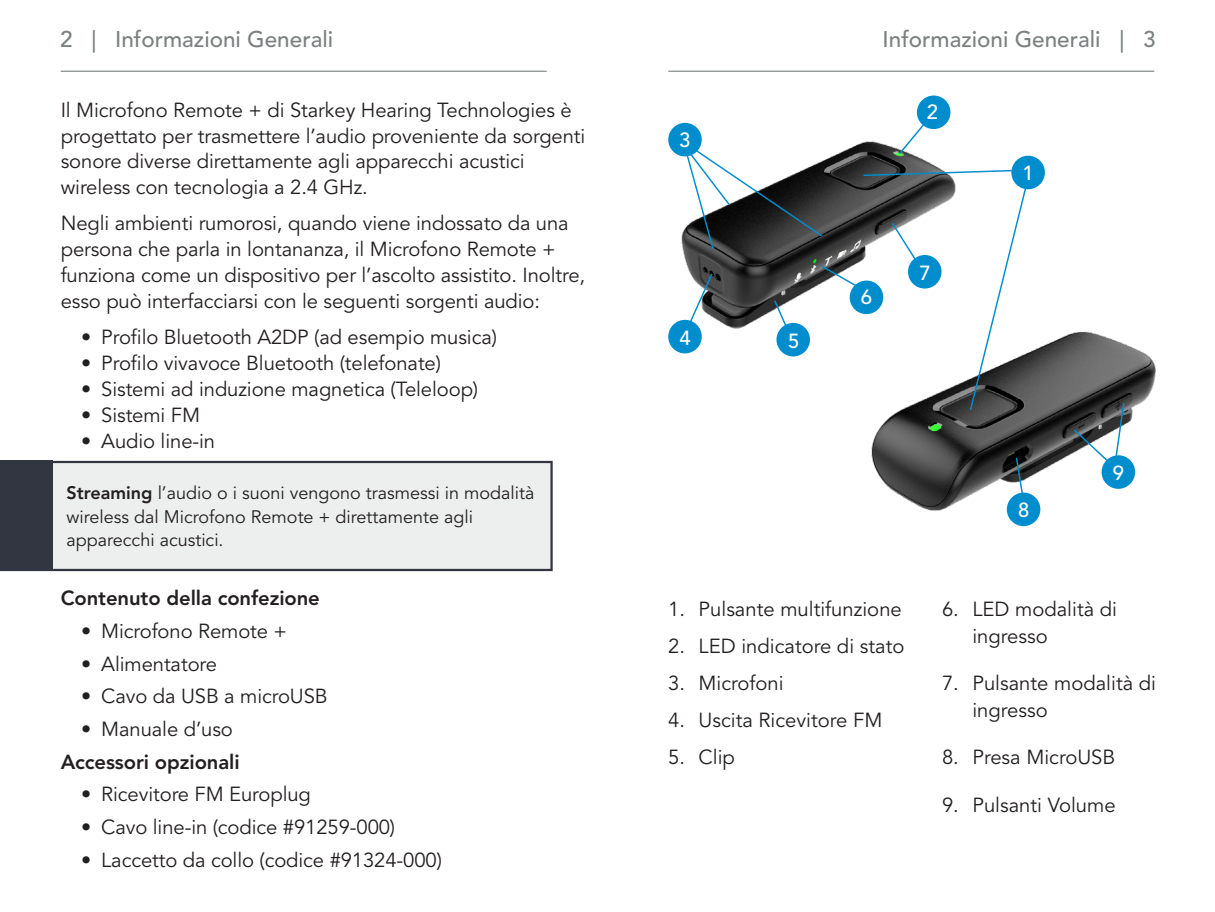
<style>
.page{position:relative;width:1215px;height:912px;background:#fff}
.page>*{position:absolute;margin:0;border:0;box-sizing:border-box;transform-origin:0 0}
.t1{font:22.5px "Avenir LT SLI Std Medium";color:#7b8080}
._1__body{font:20.25px/25.9px "Avenir LT Std";letter-spacing:-.005em;color:#231f20}
._4a__bullets{font:20.25px "Avenir LT SLI Std Heavy";letter-spacing:-.005em;color:#231f20}
.Callout_Numbers{font:20.25px "Avenir LT SLI Std Medium";color:#fff}
.dispenser_instructio{font:18px/23.6px "Avenir LT Std";color:#231f20}
.s1{font-family:"Avenir LT SLI Std Heavy"}
</style>
<div class="page">
<hr style="left:61px;top:71px;width:486px;height:1px;background:#7b8080">
<hr style="left:668px;top:71px;width:486px;height:1px;background:#7b8080">
<svg style="left:52px;top:460px;width:501px;height:111px;background:#e4e5e6"></svg>
<div style="left:0;top:460px;width:52px;height:111px;background:#323640"></div>
<img style="left:871px;top:331px;width:285px;height:196px">
<img style="left:668px;top:70px;width:338px;height:276px">
<svg style="left:1072px;top:401px;width:53px;height:69px"></svg>
<svg style="left:1015px;top:456px;width:12px;height:38px"></svg>
<svg style="left:672px;top:108px;width:368px;height:303px"></svg>
<div style="left:917px;top:95px;width:33px;height:34px;background:#008dce;border-radius:50%"></div>
<div style="left:1007px;top:492px;width:33px;height:34px;background:#008dce;border-radius:50%"></div>
<div style="left:776px;top:323px;width:34px;height:33px;background:#008dce;border-radius:50%"></div>
<div style="left:1102px;top:455px;width:33px;height:33px;background:#008dce;border-radius:50%"></div>
<div style="left:908px;top:255px;width:34px;height:33px;background:#008dce;border-radius:50%"></div>
<div style="left:850px;top:280px;width:33px;height:34px;background:#008dce;border-radius:50%"></div>
<div style="left:668px;top:123px;width:34px;height:33px;background:#008dce;border-radius:50%"></div>
<div style="left:1011px;top:156px;width:34px;height:33px;background:#008dce;border-radius:50%"></div>
<div style="left:668px;top:320px;width:34px;height:33px;background:#008dce;border-radius:50%"></div>
<p class="t1" style="left:60px;top:27px;width:275px">2 | Informazioni Generali</p>
<p class="t1" style="left:883px;top:27px;width:275px">Informazioni Generali | 3</p>
<p class="_1__body" style="left:61px;top:97px;width:526px">Il Microfono Remote + di Starkey Hearing Technologies è progettato per trasmettere l’audio proveniente da sorgenti sonore diverse direttamente agli apparecchi acustici wireless con tecnologia a 2.4 GHz.</p>
<p class="_1__body" style="left:61px;top:211px;width:526px">Negli ambienti rumorosi, quando viene indossato da una persona che parla in lontananza, il Microfono Remote + funziona come un dispositivo per l’ascolto assistito. Inoltre, esso può interfacciarsi con le seguenti sorgenti audio:</p>
<p class="_1__body" style="left:81px;top:324px;width:418px">• Profilo Bluetooth A2DP (ad esempio musica)</p>
<p class="_1__body" style="left:81px;top:350px;width:362px">• Profilo vivavoce Bluetooth (telefonate)</p>
<p class="_1__body" style="left:81px;top:376px;width:399px">• Sistemi ad induzione magnetica (Teleloop)</p>
<p class="_1__body" style="left:81px;top:402px;width:121px">• Sistemi FM</p>
<p class="_1__body" style="left:81px;top:428px;width:136px">• Audio line-in</p>
<p class="dispenser_instructio" style="left:67px;top:481px;width:469px"><span class="s1">Streaming</span> l’audio o i suoni vengono trasmessi in modalità wireless dal Microfono Remote + direttamente agli apparecchi acustici.</p>
<p class="_4a__bullets" style="left:61px;top:586px;width:261px">Contenuto della confezione</p>
<p class="_1__body" style="left:81px;top:618px;width:208px">• Microfono Remote +</p>
<p class="_1__body" style="left:81px;top:651px;width:138px">• Alimentatore</p>
<p class="_1__body" style="left:81px;top:683px;width:248px">• Cavo da USB a microUSB</p>
<p class="_1__body" style="left:81px;top:716px;width:153px">• Manuale d’uso</p>
<p class="_4a__bullets" style="left:61px;top:749px;width:180px">Accessori opzionali</p>
<p class="_1__body" style="left:81px;top:781px;width:232px">• Ricevitore FM Europlug</p>
<p class="_1__body" style="left:81px;top:814px;width:316px">• Cavo line-in (codice #91259-000)</p>
<p class="_1__body" style="left:81px;top:846px;width:362px">• Laccetto da collo (codice #91324-000)</p>
<p class="Callout_Numbers" style="left:679px;top:129px;width:13px">3</p>
<p class="Callout_Numbers" style="left:680px;top:326px;width:13px">4</p>
<p class="Callout_Numbers" style="left:788px;top:329px;width:13px">5</p>
<p class="Callout_Numbers" style="left:927px;top:100px;width:13px">2</p>
<p class="Callout_Numbers" style="left:861px;top:286px;width:13px">6</p>
<p class="Callout_Numbers" style="left:919px;top:262px;width:13px">7</p>
<p class="Callout_Numbers" style="left:1022px;top:161px;width:13px">1</p>
<p class="_1__body" style="left:668px;top:596px;width:235px">1. Pulsante multifunzione</p>
<p class="_1__body" style="left:668px;top:633px;width:238px">2. LED indicatore di stato</p>
<p class="_1__body" style="left:668px;top:670px;width:117px">3. Microfoni</p>
<p class="_1__body" style="left:668px;top:707px;width:216px">4. Uscita Ricevitore FM</p>
<p class="_1__body" style="left:668px;top:744px;width:68px">5. Clip</p>
<p class="Callout_Numbers" style="left:1018px;top:498px;width:13px">8</p>
<p class="Callout_Numbers" style="left:1113px;top:461px;width:13px">9</p>
<p class="_1__body" style="left:972px;top:595px;width:146px;line-height:27px;text-indent:-30px">6. LED modalità di ingresso</p>
<p class="_1__body" style="left:972px;top:669px;width:185px;line-height:27px;text-indent:-30px">7. Pulsante modalità di ingresso</p>
<p class="_1__body" style="left:942px;top:744px;width:175px">8. Presa MicroUSB</p>
<p class="_1__body" style="left:942px;top:792px;width:175px">9. Pulsanti Volume</p>
</div>
